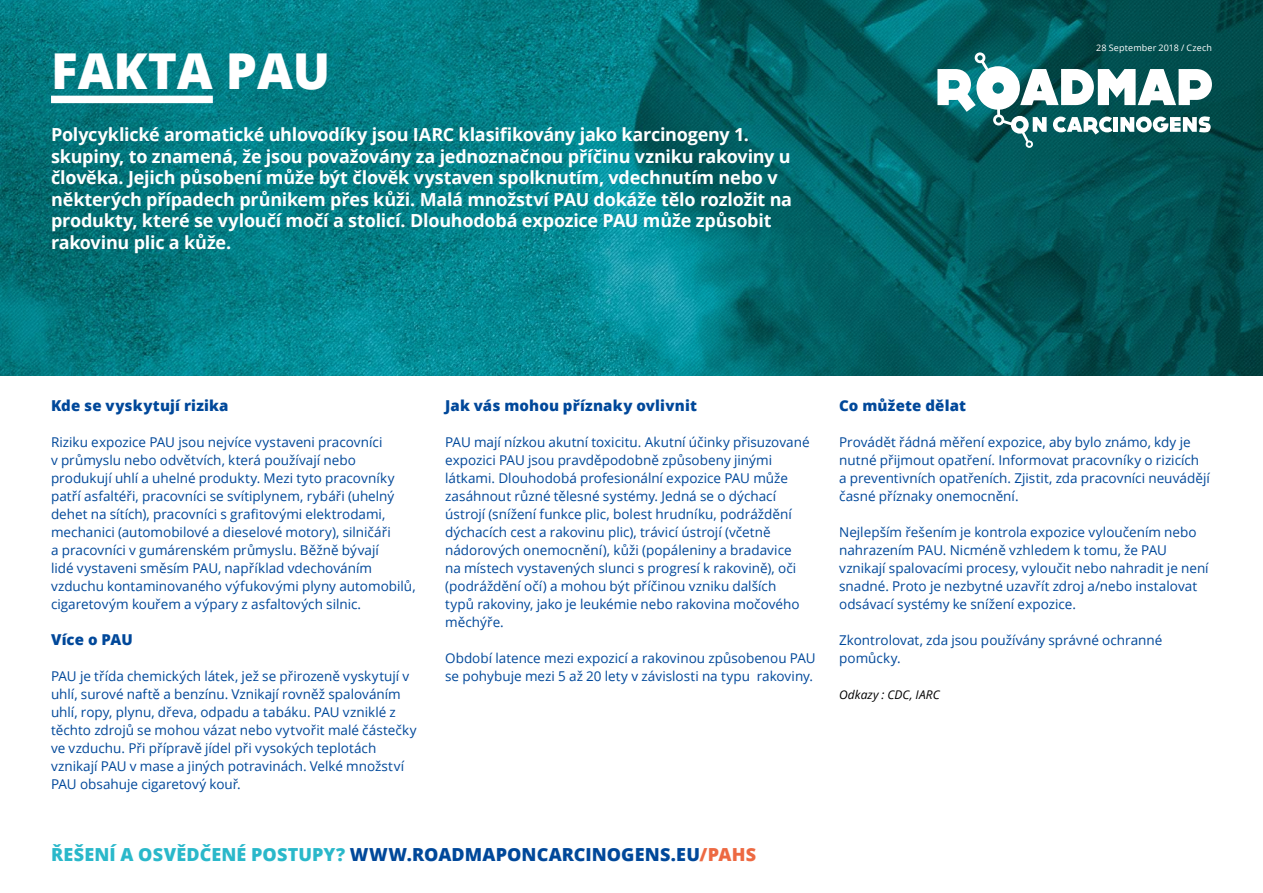
<style>
.page{position:relative;width:1263px;height:893px;background:#fff}
.page>*{position:absolute;margin:0;border:0;box-sizing:border-box;transform-origin:0 0}
.Titel_Cyrilisch{font:800 49.5px "Open Sans";color:#fff}
.Intro_wit{font:700 18px/21.6px "Open Sans";letter-spacing:-.015em;color:#fff}
.URL{font:800 18px "Open Sans";letter-spacing:.005em;color:#00489a}
.Kopje{font:800 15px "Open Sans";letter-spacing:.01em;color:#00489a}
.t1{font:13.5px/18px "Open Sans";color:#00489a}
.ref{font:italic 12px "Open Sans";letter-spacing:.005em;color:#000}
.t2{font:9px "Open Sans";letter-spacing:.015em;color:#fff}
.s1{color:#2ab8ca}
.s2{color:#ed6942}
</style>
<div class="page">
<img style="left:0;top:0;width:1263px;height:375px">
<div style="left:51px;top:96px;width:162px;height:7px;background:#fff"></div>
<svg style="left:937px;top:52px;width:275px;height:96px"></svg>
<p class="Titel_Cyrilisch" style="left:51px;top:33px;width:281px">FAKTA PAU</p>
<p class="Intro_wit" style="left:51px;top:123px;width:743px">Polycyklické aromatické uhlovodíky jsou IARC klasifikovány jako karcinogeny 1. skupiny, to znamená, že jsou považovány za jednoznačnou příčinu vzniku rakoviny u člověka. Jejich působení může být člověk vystaven spolknutím, vdechnutím nebo v některých případech průnikem přes kůži. Malá množství PAU dokáže tělo rozložit na produkty, které se vyloučí močí a stolicí. Dlouhodobá expozice PAU může způsobit rakovinu plic a kůže.</p>
<p class="t2" style="left:1096px;top:42px;width:117px">28 September 2018 / Czech</p>
<p class="Kopje" style="left:51px;top:394px;width:179px">Kde se vyskytují rizika</p>
<p class="t1" style="left:51px;top:433px;width:366px">Riziku expozice PAU jsou nejvíce vystaveni pracovníci<br>v průmyslu nebo odvětvích, která používají nebo produkují uhlí a uhelné produkty. Mezi tyto pracovníky patří asfaltéři, pracovníci se svítiplynem, rybáři (uhelný dehet na sítích), pracovníci s grafitovými elektrodami, mechanici (automobilové a dieselové motory), silničáři<br>a pracovníci v gumárenském průmyslu. Běžně bývají<br>lidé vystaveni směsím PAU, například vdechováním vzduchu kontaminovaného výfukovými plyny automobilů, cigaretovým kouřem a výpary z asfaltových silnic.</p>
<p class="Kopje" style="left:51px;top:628px;width:83px">Více o PAU</p>
<p class="t1" style="left:51px;top:667px;width:367px">PAU je třída chemických látek, jež se přirozeně vyskytují v uhlí, surové naftě a benzínu. Vznikají rovněž spalováním uhlí, ropy, plynu, dřeva, odpadu a tabáku. PAU vzniklé z těchto zdrojů se mohou vázat nebo vytvořit malé částečky ve vzduchu. Při přípravě jídel při vysokých teplotách vznikají PAU v mase a jiných potravinách. Velké množství PAU obsahuje cigaretový kouř.</p>
<p class="Kopje" style="left:445px;top:394px;width:253px">Jak vás mohou příznaky ovlivnit</p>
<p class="t1" style="left:445px;top:433px;width:366px">PAU mají nízkou akutní toxicitu. Akutní účinky přisuzované expozici PAU jsou pravděpodobně způsobeny jinými látkami. Dlouhodobá profesionální expozice PAU může zasáhnout různé tělesné systémy. Jedná se o dýchací ústrojí (snížení funkce plic, bolest hrudníku, podráždění dýchacích cest a rakovinu plic), trávicí ústrojí (včetně nádorových onemocnění), kůži (popáleniny a bradavice na místech vystavených slunci s progresí k rakovině), oči (podráždění očí) a mohou být příčinou vzniku dalších<br>typů rakoviny, jako je leukémie nebo rakovina močového měchýře.</p>
<p class="t1" style="left:445px;top:649px;width:372px">Období latence mezi expozicí a rakovinou způsobenou PAU se pohybuje mezi 5 až 20 lety v závislosti na typu rakoviny.</p>
<p class="URL" style="left:51px;top:841px;width:707px"><span class="s1">ŘEŠENÍ A OSVĚDČENÉ POSTUPY?</span> WWW.ROADMAPONCARCINOGENS.EU<span class="s2">/PAHS</span></p>
<p class="Kopje" style="left:839px;top:394px;width:128px">Co můžete dělat</p>
<p class="t1" style="left:839px;top:433px;width:372px">Provádět řádná měření expozice, aby bylo známo, kdy je nutné přijmout opatření. Informovat pracovníky o rizicích a preventivních opatřeních. Zjistit, zda pracovníci neuvádějí časné příznaky onemocnění.</p>
<p class="t1" style="left:839px;top:523px;width:371px">Nejlepším řešením je kontrola expozice vyloučením nebo nahrazením PAU. Nicméně vzhledem k tomu, že PAU vznikají spalovacími procesy, vyloučit nebo nahradit je není snadné. Proto je nezbytné uzavřít zdroj a/nebo instalovat odsávací systémy ke snížení expozice.</p>
<p class="t1" style="left:839px;top:631px;width:325px">Zkontrolovat, zda jsou používány správné ochranné pomůcky.</p>
<p class="ref" style="left:839px;top:686px;width:102px">Odkazy : CDC, IARC</p>
</div>
